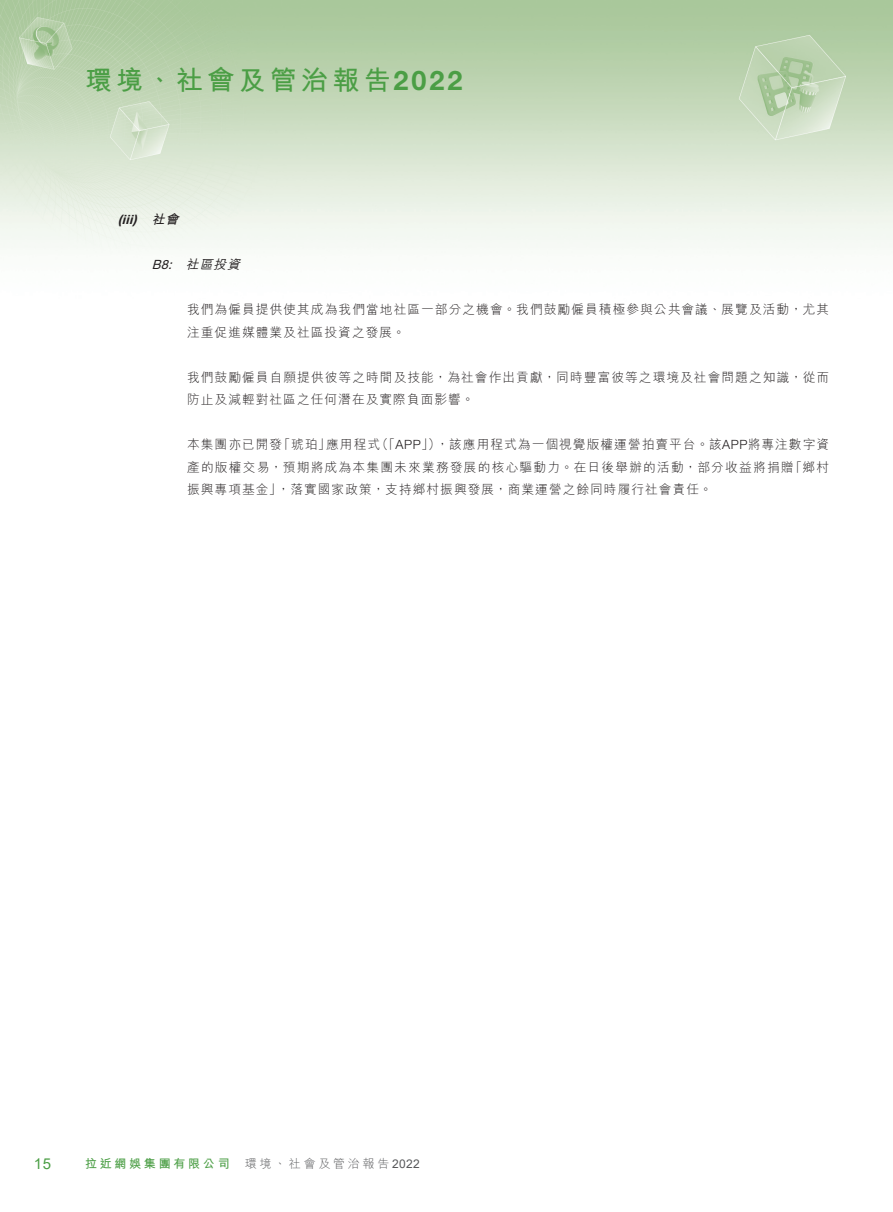
<style>
.page{position:relative;width:893px;height:1212px;background:#fff}
.page>*{position:absolute;margin:0;border:0;box-sizing:border-box;transform-origin:0 0}
.t1{font:700 27px "M Hei HK";letter-spacing:.16em;color:#4b9e45}
.t2{font:15px "Arial";color:#4b9e45}
.t3{font:300 12.75px/22.5px "M Hei HK";letter-spacing:.08em;color:#231f20}
.t4{font:italic 700 12.75px "Helvetica Neue LT Std";color:#231f20}
.t5{font:italic 500 12.75px "M Hei HK";color:#231f20}
.t6{font:italic 12.75px "Helvetica Neue LT Std";color:#231f20}
.t7{font:italic 700 12.75px "M Hei HK";color:#231f20}
.t8{font:300 12px "M Hei HK";letter-spacing:.23em;color:#57585a}
.t9{font:700 12px "M Hei HK";letter-spacing:.23em;color:#4b9e45}
.s1{font-family:"Helvetica Neue LT Std"}
.s2{font-family:"Arial";font-weight:400}
</style>
<div class="page">
<img style="left:0;top:0;width:893px;height:249px">
<h1 class="t1" style="left:85px;top:61px;width:379px">環境、社會及管治報告<span class="s1">2022</span></h1>
<p class="t4" style="left:118px;top:212px;width:9px">(</p>
<p class="t4" style="left:133px;top:212px;width:5px">)</p>
<p class="t4" style="left:122px;top:212px;width:16px">iii</p>
<p class="t7" style="left:152px;top:210px;width:32px">社會</p>
<p class="t6" style="left:152px;top:257px;width:14px">B</p>
<p class="t6" style="left:161px;top:257px;width:16px">8:</p>
<p class="t5" style="left:186px;top:255px;width:60px">社區投資</p>
<p class="t3" style="left:187px;top:298px;width:644px">我們為僱員提供使其成為我們當地社區一部分之機會。我們鼓勵僱員積極參與公共會議、展覽及活動，尤其注重促進媒體業及社區投資之發展。</p>
<p class="t3" style="left:187px;top:365px;width:644px">我們鼓勵僱員自願提供彼等之時間及技能，為社會作出貢獻，同時豐富彼等之環境及社會問題之知識，從而防止及減輕對社區之任何潛在及實際負面影響。</p>
<p class="t3" style="left:436px;top:433px;width:395px">，該應用程式為一個視覺版權運營拍賣平台。該<span class="s1">APP</span>將專注數字資</p>
<p class="t3" style="left:376px;top:433px;width:66px">（「<span class="s1">APP</span>」）</p>
<p class="t3" style="left:278px;top:433px;width:54px">「琥珀」</p>
<p class="t3" style="left:187px;top:433px;width:97px">本集團亦已開發</p>
<p class="t3" style="left:326px;top:433px;width:55px">應用程式</p>
<p class="t3" style="left:277px;top:455px;width:518px;text-indent:-90px">產的版權交易，預期將成為本集團未來業務發展的核心驅動力。在日後舉辦的活動，部分收益將捐贈，落實國家政策，支持鄉村振興發展，商業運營之餘同時履行社會責任。</p>
<p class="t3" style="left:789px;top:455px;width:41px">「鄉村</p>
<p class="t3" style="left:187px;top:478px;width:96px">振興專項基金」</p>
<p class="t2" style="left:34px;top:1153px;width:19px">15</p>
<p class="t9" style="left:85px;top:1155px;width:146px">拉近網娛集團有限公司</p>
<p class="t8" style="left:245px;top:1158px;width:177px">環境、社會及管治報告<span class="s2">2022</span></p>
</div>
